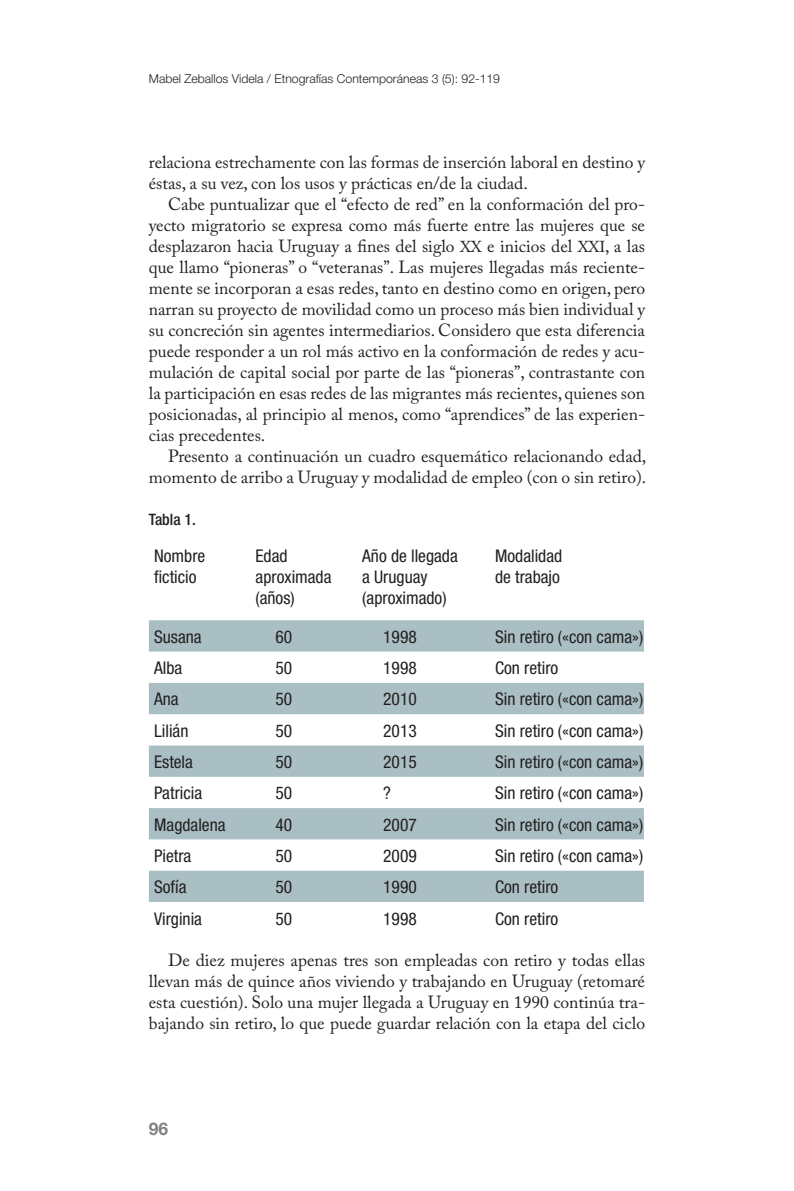
<style>
.page{position:relative;width:794px;height:1191px;background:#fff}
.page>*{position:absolute;margin:0;border:0;box-sizing:border-box;transform-origin:0 0}
.t1{font:17.5px/21px "Adobe Caslon Pro";color:#231f20;text-align:justify}
.t2{font:condensed 17.5px/21px "Helvetica Neue";color:#231f20}
.t3{font:700 17.5px "Helvetica Neue";color:#808285}
.t4{font:500 condensed 15.75px "Helvetica Neue";color:#231f20}
.t5{font:300 12.25px "Helvetica Neue";color:#231f20}
.s1{font-size:15.75px}
</style>
<div class="page">
<svg style="left:149px;top:620px;width:495px;height:282px;fill:#aabfc4"></svg>
<p class="t5" style="left:149px;top:71px;width:353px">Mabel Zeballos Videla / Etnografías Contemporáneas 3 (5): 92-119</p>
<p class="t1" style="left:149px;top:151px;width:498px">relaciona estrechamente con las formas de inserción laboral en destino y éstas, a su vez, con los usos y prácticas en/de la ciudad.</p>
<p class="t1" style="left:149px;top:193px;width:498px;text-indent:19px">Cabe puntualizar que el “efecto de red” en la conformación del pro&shy;yecto migratorio se expresa como más fuerte entre las mujeres que se desplazaron hacia Uruguay a fines del siglo <span class="s1">XX</span> e inicios del <span class="s1">XXI</span>, a las que llamo “pioneras” o “veteranas”. Las mujeres llegadas más reciente&shy;mente se incorporan a esas redes, tanto en destino como en origen, pero narran su proyecto de movilidad como un proceso más bien individual y su concreción sin agentes intermediarios. Considero que esta diferencia puede responder a un rol más activo en la conformación de redes y acu&shy;mulación de capital social por parte de las “pioneras”, contrastante con la participación en esas redes de las migrantes más recientes, quienes son posicionadas, al principio al menos, como “aprendices” de las experien&shy;cias precedentes.</p>
<p class="t1" style="left:149px;top:445px;width:499px;text-align:right">Presento a continuación un cuadro esquemático relacionando edad, momento de arribo a Uruguay y modalidad de empleo (con o sin retiro).</p>
<p class="t4" style="left:149px;top:510px;width:48px">Tabla 1.</p>
<p class="t2" style="left:154px;top:545px;width:53px">Nombre ficticio</p>
<p class="t2" style="left:255px;top:545px;width:77px">Edad aproximada (años)</p>
<p class="t2" style="left:362px;top:545px;width:97px">Año de llegada a Uruguay (aproximado)</p>
<p class="t2" style="left:495px;top:545px;width:69px">Modalidad de trabajo</p>
<p class="t2" style="left:154px;top:626px;width:49px">Susana</p>
<p class="t2" style="left:275px;top:626px;width:18px">60</p>
<p class="t2" style="left:383px;top:626px;width:35px">1998</p>
<p class="t2" style="left:495px;top:626px;width:150px">Sin retiro («con cama»)</p>
<p class="t2" style="left:154px;top:657px;width:30px">Alba</p>
<p class="t2" style="left:275px;top:657px;width:18px">50</p>
<p class="t2" style="left:383px;top:657px;width:35px">1998</p>
<p class="t2" style="left:495px;top:657px;width:65px">Con retiro</p>
<p class="t2" style="left:154px;top:688px;width:26px">Ana</p>
<p class="t2" style="left:275px;top:688px;width:18px">50</p>
<p class="t2" style="left:383px;top:688px;width:35px">2010</p>
<p class="t2" style="left:495px;top:688px;width:150px">Sin retiro («con cama»)</p>
<p class="t2" style="left:154px;top:720px;width:36px">Lilián</p>
<p class="t2" style="left:275px;top:720px;width:18px">50</p>
<p class="t2" style="left:383px;top:720px;width:35px">2013</p>
<p class="t2" style="left:495px;top:720px;width:150px">Sin retiro («con cama»)</p>
<p class="t2" style="left:154px;top:751px;width:40px">Estela</p>
<p class="t2" style="left:275px;top:751px;width:18px">50</p>
<p class="t2" style="left:383px;top:751px;width:35px">2015</p>
<p class="t2" style="left:495px;top:751px;width:150px">Sin retiro («con cama»)</p>
<p class="t2" style="left:154px;top:782px;width:50px">Patricia</p>
<p class="t2" style="left:275px;top:782px;width:18px">50</p>
<p class="t2" style="left:383px;top:782px;width:9px">?</p>
<p class="t2" style="left:495px;top:782px;width:150px">Sin retiro («con cama»)</p>
<p class="t2" style="left:154px;top:814px;width:73px">Magdalena</p>
<p class="t2" style="left:275px;top:814px;width:18px">40</p>
<p class="t2" style="left:383px;top:814px;width:35px">2007</p>
<p class="t2" style="left:495px;top:814px;width:150px">Sin retiro («con cama»)</p>
<p class="t2" style="left:154px;top:845px;width:39px">Pietra</p>
<p class="t2" style="left:275px;top:845px;width:18px">50</p>
<p class="t2" style="left:383px;top:845px;width:35px">2009</p>
<p class="t2" style="left:495px;top:845px;width:150px">Sin retiro («con cama»)</p>
<p class="t2" style="left:154px;top:876px;width:34px">Sofía</p>
<p class="t2" style="left:275px;top:876px;width:18px">50</p>
<p class="t2" style="left:383px;top:876px;width:35px">1990</p>
<p class="t2" style="left:495px;top:876px;width:65px">Con retiro</p>
<p class="t2" style="left:154px;top:907px;width:49px">Virginia</p>
<p class="t2" style="left:275px;top:907px;width:18px">50</p>
<p class="t2" style="left:383px;top:907px;width:35px">1998</p>
<p class="t2" style="left:495px;top:907px;width:65px">Con retiro</p>
<p class="t1" style="left:149px;top:949px;width:498px;text-indent:19px">De diez mujeres apenas tres son empleadas con retiro y todas ellas llevan más de quince años viviendo y trabajando en Uruguay (retomaré esta cuestión). Solo una mujer llegada a Uruguay en 1990 continúa tra&shy;bajando sin retiro, lo que puede guardar relación con la etapa del ciclo</p>
<p class="t3" style="left:149px;top:1118px;width:21px">96</p>
</div>
